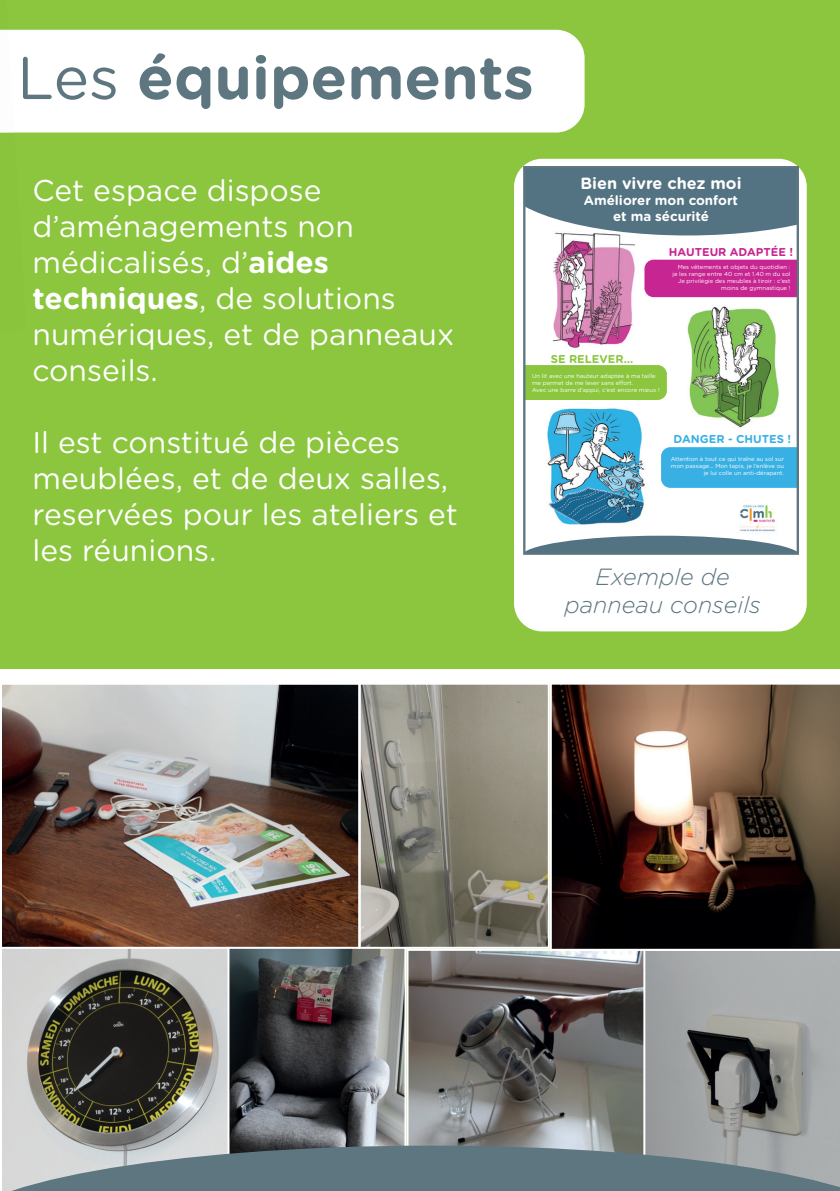
<style>
.page{position:relative;width:840px;height:1191px;background:#fff}
.page>*{position:absolute;margin:0;border:0;box-sizing:border-box;transform-origin:0 0}
.t1{font:700 60px "Gotham Rounded";color:#5d7680}
.t2{font:30px/36px "Gotham Rounded";color:#fff}
.t3{font:italic 300 23.4px/28px "Gotham Rounded";color:#5d7680;text-align:center}
.t4{font:700 16.2px "Gotham Rounded";color:#fff}
.t5{font:700 13.4px/16.4px "Gotham Rounded";color:#fff;text-align:center}
.t6{font:700 11.4px "Gotham Rounded";color:#c72591}
.t7{font:700 11.4px "Gotham Rounded";color:#38b0e4}
.t8{font:700 11.4px "Gotham Rounded";color:#8bc63e}
.t9{font:5.8px/7px "Gotham Rounded";color:#fff;text-align:right}
.s1{font-weight:400}
.s2{font-weight:700}
</style>
<div class="page">
<div style="left:0;top:0;width:839px;height:1191px;background:#8bc63e"></div>
<div style="left:14px;top:30px;width:570px;height:102px;background:#fff"></div>
<img style="left:0;top:132px;width:26px;height:1px">
<img style="left:0;top:30px;width:14px;height:102px">
<div style="left:513px;top:159px;width:293px;height:472px;background:#fff;border-radius:28px"></div>
<svg style="left:523px;top:166px;width:275px;height:389px"></svg>
<svg style="left:229px;top:948px;width:177px;height:197px;background:#5a5b5e"></svg>
<svg style="left:0;top:948px;width:229px;height:197px;background:#808079"></svg>
<img style="left:0;top:684px;width:358px;height:264px">
<svg style="left:645px;top:950px;width:194px;height:195px;background:#969897"></svg>
<svg style="left:358px;top:684px;width:191px;height:264px;background:#8c897d"></svg>
<svg style="left:406px;top:948px;width:239px;height:197px;background:#72706e"></svg>
<svg style="left:0;top:1145px;width:839px;height:46px;background:#778990"></svg>
<svg style="left:549px;top:684px;width:290px;height:266px;background:#5b473a"></svg>
<div style="left:0;top:669px;width:839px;height:15px;background:#fff"></div>
<h1 class="t1" style="left:17px;top:34px;width:518px"><span class="s1">Les</span> équipements</h1>
<h2 class="t2" style="left:32px;top:171px;width:423px">Cet espace dispose d’aménagements non médicalisés, d’<span class="s2">aides techniques</span>, de solutions numériques, et de panneaux conseils.</h2>
<h2 class="t2" style="left:32px;top:423px;width:426px">Il est constitué de pièces meublées, et de deux salles, reservées pour les ateliers et les réunions.</h2>
<h3 class="t4" style="left:580px;top:171px;width:163px">Bien vivre chez moi</h3>
<h3 class="t5" style="left:583px;top:191px;width:156px">Améliorer mon confort et ma sécurité</h3>
<h3 class="t6" style="left:668px;top:244px;width:126px">HAUTEUR ADAPTÉE !</h3>
<p class="t9" style="left:672px;top:263px;width:119px">Mes vêtements et objets du quotidien : je les range entre 40 cm et 1.40 m du sol Je privilégie des meubles à tiroir : c’est moins de gymnastique !</p>
<h3 class="t8" style="left:550px;top:350px;width:84px">SE RELEVER…</h3>
<p class="t9" style="left:531px;top:372px;width:129px;text-align:left">Un lit avec une hauteur adaptée à ma taille me permet de me lever sans effort.<br>Avec une barre d’appui, c’est encore mieux !</p>
<h3 class="t7" style="left:673px;top:430px;width:119px">DANGER - CHUTES !</h3>
<p class="t9" style="left:670px;top:455px;width:115px">Attention à tout ce qui traîne au sol sur mon passage… Mon tapis, je l’enlève ou je lui colle un anti-dérapant.</p>
<h3 class="t3" style="left:564px;top:562px;width:198px">Exemple de panneau conseils</h3>
</div>
